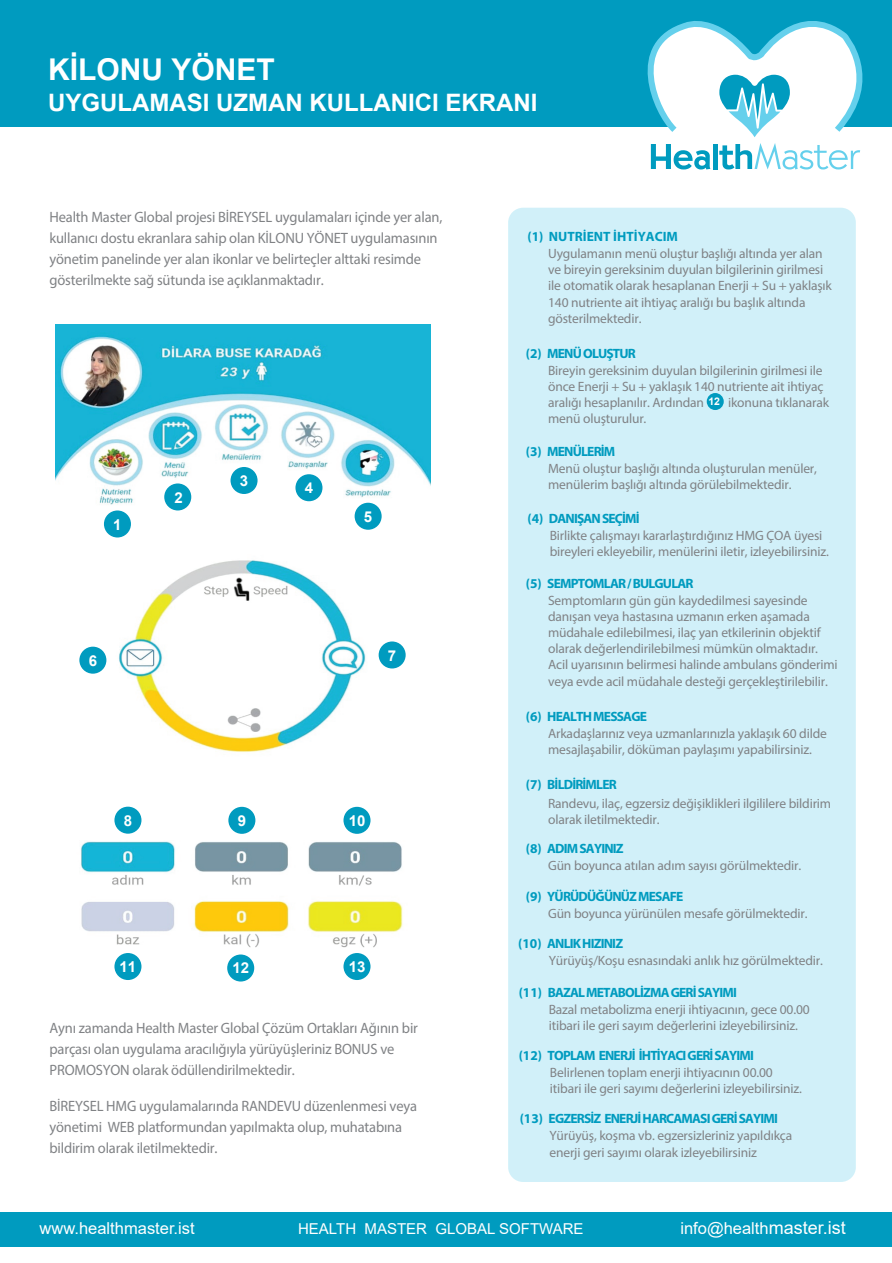
<style>
.page{position:relative;width:892px;height:1263px;background:#fff}
.page>*{position:absolute;margin:0;border:0;box-sizing:border-box;transform-origin:0 0}
.t1{font:700 30px "Arial";color:#fff}
.t2{font:700 24px "Arial";color:#fff}
.t3{font:16.5px "Arial";color:#fff}
.t4{font:15px/21px "Myriad Pro";letter-spacing:-.01em;color:#808285}
.t5{font:15px "Arial";color:#fff}
.t6{font:700 15px "Arial";color:#fff}
.t7{font:13.5px/16.2px "Myriad Pro";letter-spacing:-.01em;color:#808285}
.t8{font:700 13.5px "Myriad Pro";letter-spacing:-.06em;color:#009bbf}
.t9{font:700 13.5px "Myriad Pro";color:#009bbf}
.t10{font:700 10.5px "Arial";color:#fff}
.s1{font-size:18px}
</style>
<div class="page">
<img style="left:56px;top:325px;width:375px;height:644px">
<div style="left:508px;top:208px;width:347px;height:974px;background:#d1f0f9;border-radius:15px"></div>
<div style="left:0;top:0;width:891px;height:127px;background:#009bbf"></div>
<svg style="left:647px;top:21px;width:216px;height:149px"></svg>
<div style="left:0;top:1212px;width:891px;height:34px;background:#009bbf"></div>
<div style="left:104px;top:510px;width:27px;height:28px;background:#009bbf;border-radius:50%"></div>
<div style="left:164px;top:483px;width:27px;height:27px;background:#009bbf;border-radius:50%"></div>
<div style="left:230px;top:467px;width:27px;height:27px;background:#009bbf;border-radius:50%"></div>
<div style="left:354px;top:503px;width:27px;height:27px;background:#009bbf;border-radius:50%"></div>
<div style="left:79px;top:647px;width:27px;height:27px;background:#009bbf;border-radius:50%"></div>
<div style="left:378px;top:641px;width:27px;height:27px;background:#009bbf;border-radius:50%"></div>
<div style="left:114px;top:807px;width:27px;height:27px;background:#009bbf;border-radius:50%"></div>
<div style="left:228px;top:807px;width:27px;height:27px;background:#009bbf;border-radius:50%"></div>
<div style="left:343px;top:807px;width:27px;height:27px;background:#009bbf;border-radius:50%"></div>
<div style="left:114px;top:953px;width:27px;height:27px;background:#009bbf;border-radius:50%"></div>
<div style="left:227px;top:955px;width:27px;height:27px;background:#009bbf;border-radius:50%"></div>
<div style="left:343px;top:953px;width:27px;height:27px;background:#009bbf;border-radius:50%"></div>
<div style="left:706px;top:393px;width:17px;height:17px;background:#009bbf;border-radius:50%"></div>
<div style="left:295px;top:474px;width:27px;height:27px;background:#009bbf;border-radius:50%"></div>
<h1 class="t1" style="left:48px;top:48px;width:228px">KİLONU YÖNET</h1>
<h2 class="t2" style="left:48px;top:86px;width:491px">UYGULAMASI UZMAN KULLANICI EKRANI</h2>
<p class="t4" style="left:50px;top:206px;width:394px">Health Master Global projesi BİREYSEL uygulamaları içinde yer alan, kullanıcı dostu ekranlara sahip olan KİLONU YÖNET uygulamasının yönetim panelinde yer alan ikonlar ve belirteçler alttaki resimde gösterilmekte sağ sütunda ise açıklanmaktadır.</p>
<p class="t6" style="left:113px;top:514px;width:10px">1</p>
<p class="t6" style="left:174px;top:487px;width:10px">2</p>
<p class="t6" style="left:240px;top:470px;width:10px">3</p>
<p class="t6" style="left:305px;top:478px;width:10px">4</p>
<p class="t6" style="left:337px;top:505px;width:37px">4 5</p>
<p class="t6" style="left:89px;top:650px;width:10px">6</p>
<p class="t6" style="left:388px;top:645px;width:10px">7</p>
<p class="t6" style="left:124px;top:810px;width:10px">8</p>
<p class="t6" style="left:238px;top:810px;width:10px">9</p>
<p class="t6" style="left:348px;top:810px;width:18px">10</p>
<p class="t6" style="left:120px;top:956px;width:18px">11</p>
<p class="t6" style="left:232px;top:957px;width:18px">12</p>
<p class="t6" style="left:348px;top:956px;width:18px">13</p>
<p class="t4" style="left:50px;top:1017px;width:370px">Aynı zamanda Health Master Global Çözüm Ortakları Ağının bir parçası olan uygulama aracılığıyla yürüyüşleriniz BONUS ve<br>PROMOSYON olarak ödüllendirilmektedir.</p>
<p class="t4" style="left:50px;top:1095px;width:369px">BİREYSEL HMG uygulamalarında RANDEVU düzenlenmesi veya yönetimi WEB platformundan yapılmakta olup, muhatabına bildirim olarak iletilmektedir.</p>
<p class="t9" style="left:527px;top:228px;width:152px">(1) NUTRİENT İHTİYACIM</p>
<p class="t7" style="left:548px;top:245px;width:285px">Uygulamanın menü oluştur başlığı altında yer alan ve bireyin gereksinim duyulan bilgilerinin girilmesi ile otomatik olarak hesaplanan Enerji + Su + yaklaşık 140 nutriente ait ihtiyaç aralığı bu başlık altında gösterilmektedir.</p>
<p class="t8" style="left:526px;top:344px;width:112px">(2) MENÜ OLUŞTUR</p>
<p class="t7" style="left:548px;top:362px;width:277px;text-align:justify">Bireyin gereksinim duyulan bilgilerinin girilmesi ile önce Enerji + Su + yaklaşık 140 nutriente ait ihtiyaç aralığı hesaplanılır. Ardından</p>
<p class="t7" style="left:728px;top:394px;width:102px">ikonuna tıklanarak</p>
<p class="t10" style="left:708px;top:394px;width:13px">12</p>
<p class="t7" style="left:548px;top:410px;width:100px">menü oluşturulur.</p>
<p class="t8" style="left:526px;top:442px;width:91px">(3) MENÜLERİM</p>
<p class="t7" style="left:548px;top:460px;width:270px">Menü oluştur başlığı altında oluşturulan menüler, menülerim başlığı altında görülebilmektedir.</p>
<p class="t8" style="left:527px;top:509px;width:114px">(4) DANIŞAN SEÇİMİ</p>
<p class="t7" style="left:549px;top:527px;width:280px">Birlikte çalışmayı kararlaştırdığınız HMG ÇOA üyesi bireyleri ekleyebilir, menülerini iletir, izleyebilirsiniz.</p>
<p class="t8" style="left:526px;top:574px;width:169px">(5) SEMPTOMLAR / BULGULAR</p>
<p class="t7" style="left:548px;top:592px;width:291px">Semptomların gün gün kaydedilmesi sayesinde danışan veya hastasına uzmanın erken aşamada müdahale edilebilmesi, ilaç yan etkilerinin objektif olarak değerlendirilebilmesi mümkün olmaktadır.<br>Acil uyarısının belirmesi halinde ambulans gönderimi veya evde acil müdahale desteği gerçekleştirilebilir.</p>
<p class="t8" style="left:526px;top:707px;width:123px">(6) HEALTH MESSAGE</p>
<p class="t7" style="left:548px;top:725px;width:280px">Arkadaşlarınız veya uzmanlarınızla yaklaşık 60 dilde mesajlaşabilir, döküman paylaşımı yapabilirsiniz.</p>
<p class="t8" style="left:526px;top:776px;width:92px">(7) BİLDİRİMLER</p>
<p class="t7" style="left:548px;top:795px;width:284px">Randevu, ilaç, egzersiz değişiklikleri ilgililere bildirim olarak iletilmektedir.</p>
<p class="t8" style="left:526px;top:839px;width:99px">(8) ADIM SAYINIZ</p>
<p class="t7" style="left:548px;top:857px;width:255px">Gün boyunca atılan adım sayısı görülmektedir.</p>
<p class="t8" style="left:526px;top:887px;width:159px">(9) YÜRÜDÜĞÜNÜZ MESAFE</p>
<p class="t7" style="left:548px;top:905px;width:261px">Gün boyunca yürünülen mesafe görülmektedir.</p>
<p class="t8" style="left:518px;top:935px;width:106px">(10) ANLIK HIZINIZ</p>
<p class="t7" style="left:548px;top:953px;width:275px">Yürüyüş/Koşu esnasındaki anlık hız görülmektedir.</p>
<p class="t8" style="left:518px;top:984px;width:220px">(11) BAZAL METABOLİZMA GERİ SAYIMI</p>
<p class="t7" style="left:548px;top:1001px;width:262px">Bazal metabolizma enerji ihtiyacının, gece 00.00 itibari ile geri sayım değerlerini izleyebilirsiniz.</p>
<p class="t8" style="left:518px;top:1047px;width:237px">(12) TOPLAM ENERJİ İHTİYACI GERİ SAYIMI</p>
<p class="t7" style="left:550px;top:1064px;width:253px">Belirlenen toplam enerji ihtiyacının 00.00 itibari ile geri sayımı değerlerini izleyebilirsiniz.</p>
<p class="t8" style="left:519px;top:1110px;width:260px">(13) EGZERSİZ ENERJİ HARCAMASI GERİ SAYIMI</p>
<p class="t7" style="left:549px;top:1128px;width:244px">Yürüyüş, koşma vb. egzersizleriniz yapıldıkça enerji geri sayımı olarak izleyebilirsiniz</p>
<p class="t3" style="left:40px;top:1217px;width:157px">www.healthmaster.ist</p>
<p class="t5" style="left:298px;top:1219px;width:287px">HEALTH MASTER GLOBAL SOFTWARE</p>
<p class="t3" style="left:680px;top:1217px;width:167px">info@health<span class="s1">master.ist</span></p>
</div>
